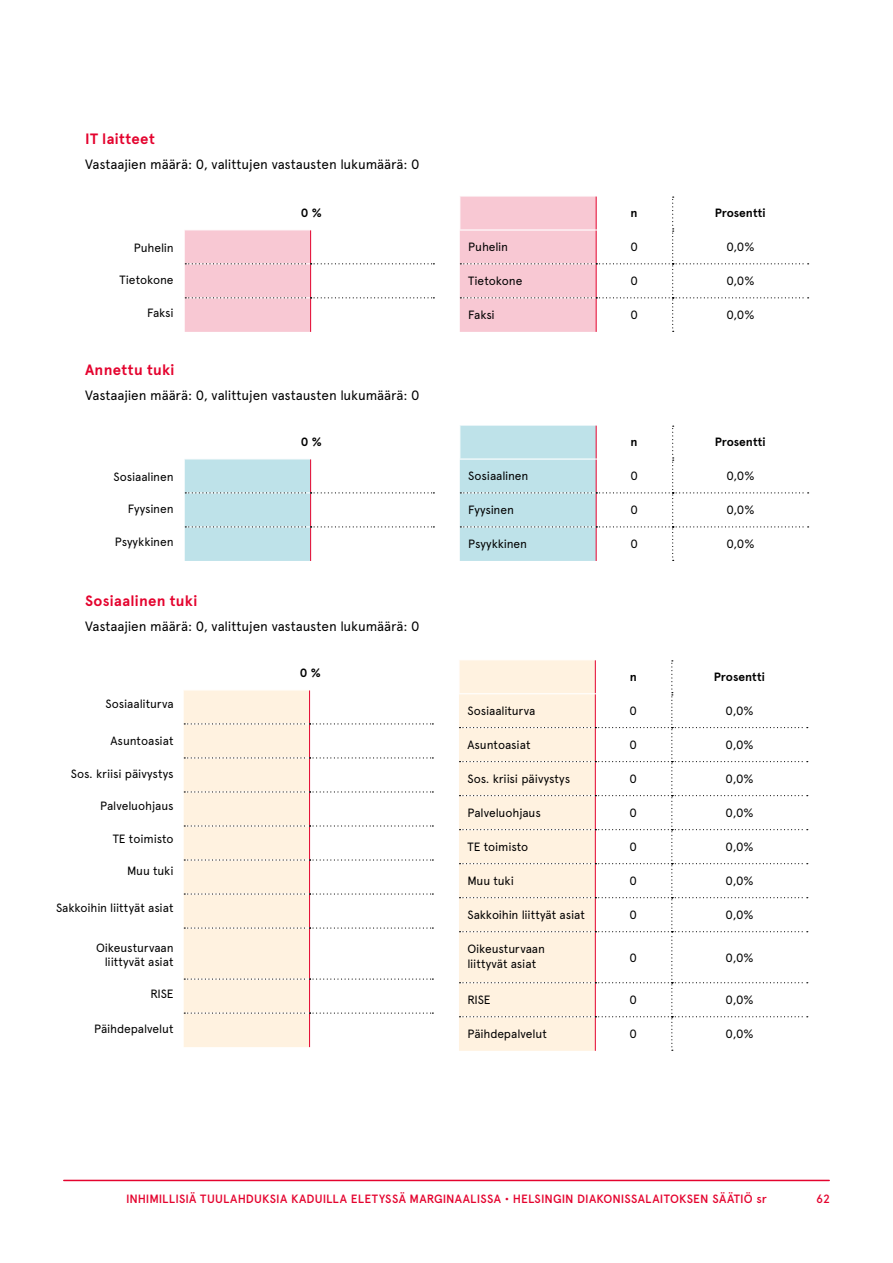
<style>
.page{position:relative;width:893px;height:1263px;background:#fff}
.page>*{position:absolute;margin:0;border:0;box-sizing:border-box;transform-origin:0 0}
.t1{font:700 15px "Apercu";letter-spacing:.025em;color:#e4032e}
.Leipäteksti{font:13.5px "Apercu";letter-spacing:-.01em;color:#000}
.Taulukko___Leipäteksti{font:12px/15px "Apercu";letter-spacing:-.01em;color:#000}
.leipis_oik{font:12px "Apercu";letter-spacing:-.01em;color:#000}
.t2{font:500 12px "Apercu";letter-spacing:.01em;color:#e4032e}
.Taulukko___Leipäteksti-2{font:700 12px "Apercu";color:#000}
.Taulukon_nimi{font:700 12px "Apercu";color:#000}
</style>
<div class="page">
<hr style="left:64px;top:1180px;width:765px;height:1px;background:#e4032e">
<svg style="left:185px;top:230px;width:249px;height:102px"></svg>
<svg style="left:460px;top:196px;width:349px;height:136px"></svg>
<svg style="left:185px;top:459px;width:249px;height:102px"></svg>
<svg style="left:460px;top:425px;width:349px;height:136px"></svg>
<svg style="left:184px;top:690px;width:249px;height:357px"></svg>
<svg style="left:459px;top:660px;width:349px;height:391px"></svg>
<h4 class="t1" style="left:85px;top:130px;width:71px">IT laitteet</h4>
<p class="Leipäteksti" style="left:85px;top:156px;width:336px">Vastaajien määrä: 0, valittujen vastausten lukumäärä: 0</p>
<p class="Taulukon_nimi" style="left:301px;top:206px;width:23px">0 %</p>
<p class="leipis_oik" style="left:134px;top:240px;width:41px">Puhelin</p>
<p class="leipis_oik" style="left:120px;top:273px;width:56px">Tietokone</p>
<p class="leipis_oik" style="left:147px;top:305px;width:28px">Faksi</p>
<h4 class="t1" style="left:85px;top:361px;width:91px">Annettu tuki</h4>
<p class="Leipäteksti" style="left:85px;top:387px;width:336px">Vastaajien määrä: 0, valittujen vastausten lukumäärä: 0</p>
<p class="Taulukon_nimi" style="left:301px;top:435px;width:23px">0 %</p>
<p class="leipis_oik" style="left:114px;top:469px;width:62px">Sosiaalinen</p>
<p class="leipis_oik" style="left:128px;top:502px;width:47px">Fyysinen</p>
<p class="leipis_oik" style="left:115px;top:534px;width:60px">Psyykkinen</p>
<h4 class="t1" style="left:85px;top:592px;width:114px">Sosiaalinen tuki</h4>
<p class="Leipäteksti" style="left:85px;top:618px;width:336px">Vastaajien määrä: 0, valittujen vastausten lukumäärä: 0</p>
<p class="Taulukon_nimi" style="left:300px;top:666px;width:23px">0 %</p>
<p class="leipis_oik" style="left:106px;top:697px;width:70px">Sosiaaliturva</p>
<p class="leipis_oik" style="left:111px;top:734px;width:65px">Asuntoasiat</p>
<p class="leipis_oik" style="left:71px;top:766px;width:104px">Sos. kriisi päivystys</p>
<p class="leipis_oik" style="left:100px;top:799px;width:75px">Palveluohjaus</p>
<p class="leipis_oik" style="left:113px;top:831px;width:62px">TE toimisto</p>
<p class="leipis_oik" style="left:127px;top:864px;width:48px">Muu tuki</p>
<p class="leipis_oik" style="left:56px;top:900px;width:119px">Sakkoihin liittyät asiat</p>
<p class="leipis_oik" style="left:96px;top:940px;width:79px">Oikeusturvaan</p>
<p class="leipis_oik" style="left:105px;top:955px;width:70px">liittyvät asiat</p>
<p class="leipis_oik" style="left:150px;top:986px;width:25px">RISE</p>
<p class="leipis_oik" style="left:94px;top:1022px;width:81px">Päihdepalvelut</p>
<p class="Taulukko___Leipäteksti-2" style="left:631px;top:206px;width:9px">n</p>
<p class="Taulukko___Leipäteksti-2" style="left:715px;top:206px;width:53px">Prosentti</p>
<p class="Taulukko___Leipäteksti" style="left:468px;top:239px;width:41px">Puhelin</p>
<p class="Taulukko___Leipäteksti" style="left:630px;top:239px;width:9px">0</p>
<p class="Taulukko___Leipäteksti" style="left:726px;top:239px;width:30px">0,0%</p>
<p class="Taulukko___Leipäteksti" style="left:468px;top:273px;width:56px">Tietokone</p>
<p class="Taulukko___Leipäteksti" style="left:630px;top:273px;width:9px">0</p>
<p class="Taulukko___Leipäteksti" style="left:726px;top:273px;width:30px">0,0%</p>
<p class="Taulukko___Leipäteksti" style="left:468px;top:307px;width:28px">Faksi</p>
<p class="Taulukko___Leipäteksti" style="left:630px;top:307px;width:9px">0</p>
<p class="Taulukko___Leipäteksti" style="left:726px;top:307px;width:30px">0,0%</p>
<p class="Taulukko___Leipäteksti-2" style="left:631px;top:435px;width:9px">n</p>
<p class="Taulukko___Leipäteksti-2" style="left:715px;top:435px;width:53px">Prosentti</p>
<p class="Taulukko___Leipäteksti" style="left:468px;top:468px;width:62px">Sosiaalinen</p>
<p class="Taulukko___Leipäteksti" style="left:630px;top:468px;width:9px">0</p>
<p class="Taulukko___Leipäteksti" style="left:726px;top:468px;width:30px">0,0%</p>
<p class="Taulukko___Leipäteksti" style="left:468px;top:502px;width:47px">Fyysinen</p>
<p class="Taulukko___Leipäteksti" style="left:630px;top:502px;width:9px">0</p>
<p class="Taulukko___Leipäteksti" style="left:726px;top:502px;width:30px">0,0%</p>
<p class="Taulukko___Leipäteksti" style="left:468px;top:536px;width:60px">Psyykkinen</p>
<p class="Taulukko___Leipäteksti" style="left:630px;top:536px;width:9px">0</p>
<p class="Taulukko___Leipäteksti" style="left:726px;top:536px;width:30px">0,0%</p>
<p class="Taulukko___Leipäteksti-2" style="left:630px;top:669px;width:9px">n</p>
<p class="Taulukko___Leipäteksti-2" style="left:714px;top:669px;width:53px">Prosentti</p>
<p class="Taulukko___Leipäteksti" style="left:467px;top:703px;width:70px">Sosiaaliturva</p>
<p class="Taulukko___Leipäteksti" style="left:630px;top:703px;width:9px">0</p>
<p class="Taulukko___Leipäteksti" style="left:726px;top:703px;width:30px">0,0%</p>
<p class="Taulukko___Leipäteksti" style="left:467px;top:737px;width:65px">Asuntoasiat</p>
<p class="Taulukko___Leipäteksti" style="left:630px;top:737px;width:9px">0</p>
<p class="Taulukko___Leipäteksti" style="left:726px;top:737px;width:30px">0,0%</p>
<p class="Taulukko___Leipäteksti" style="left:467px;top:771px;width:104px">Sos. kriisi päivystys</p>
<p class="Taulukko___Leipäteksti" style="left:630px;top:771px;width:9px">0</p>
<p class="Taulukko___Leipäteksti" style="left:726px;top:771px;width:30px">0,0%</p>
<p class="Taulukko___Leipäteksti" style="left:467px;top:805px;width:75px">Palveluohjaus</p>
<p class="Taulukko___Leipäteksti" style="left:630px;top:805px;width:9px">0</p>
<p class="Taulukko___Leipäteksti" style="left:726px;top:805px;width:30px">0,0%</p>
<p class="Taulukko___Leipäteksti" style="left:467px;top:839px;width:62px">TE toimisto</p>
<p class="Taulukko___Leipäteksti" style="left:630px;top:839px;width:9px">0</p>
<p class="Taulukko___Leipäteksti" style="left:726px;top:839px;width:30px">0,0%</p>
<p class="Taulukko___Leipäteksti" style="left:467px;top:873px;width:48px">Muu tuki</p>
<p class="Taulukko___Leipäteksti" style="left:630px;top:873px;width:9px">0</p>
<p class="Taulukko___Leipäteksti" style="left:726px;top:873px;width:30px">0,0%</p>
<p class="Taulukko___Leipäteksti" style="left:467px;top:907px;width:119px">Sakkoihin liittyät asiat</p>
<p class="Taulukko___Leipäteksti" style="left:630px;top:907px;width:9px">0</p>
<p class="Taulukko___Leipäteksti" style="left:726px;top:907px;width:30px">0,0%</p>
<p class="Taulukko___Leipäteksti" style="left:467px;top:941px;width:79px">Oikeusturvaan liittyvät asiat</p>
<p class="Taulukko___Leipäteksti" style="left:630px;top:950px;width:9px">0</p>
<p class="Taulukko___Leipäteksti" style="left:726px;top:950px;width:30px">0,0%</p>
<p class="Taulukko___Leipäteksti" style="left:467px;top:992px;width:25px">RISE</p>
<p class="Taulukko___Leipäteksti" style="left:630px;top:992px;width:9px">0</p>
<p class="Taulukko___Leipäteksti" style="left:726px;top:992px;width:30px">0,0%</p>
<p class="Taulukko___Leipäteksti" style="left:467px;top:1026px;width:81px">Päihdepalvelut</p>
<p class="Taulukko___Leipäteksti" style="left:630px;top:1026px;width:9px">0</p>
<p class="Taulukko___Leipäteksti" style="left:726px;top:1026px;width:30px">0,0%</p>
<p class="t2" style="left:126px;top:1191px;width:642px">INHIMILLISIÄ TUULAHDUKSIA KADUILLA ELETYSSÄ MARGINAALISSA • HELSINGIN DIAKONISSALAITOKSEN SÄÄTIÖ sr</p>
<p class="t2" style="left:816px;top:1191px;width:15px">62</p>
</div>
